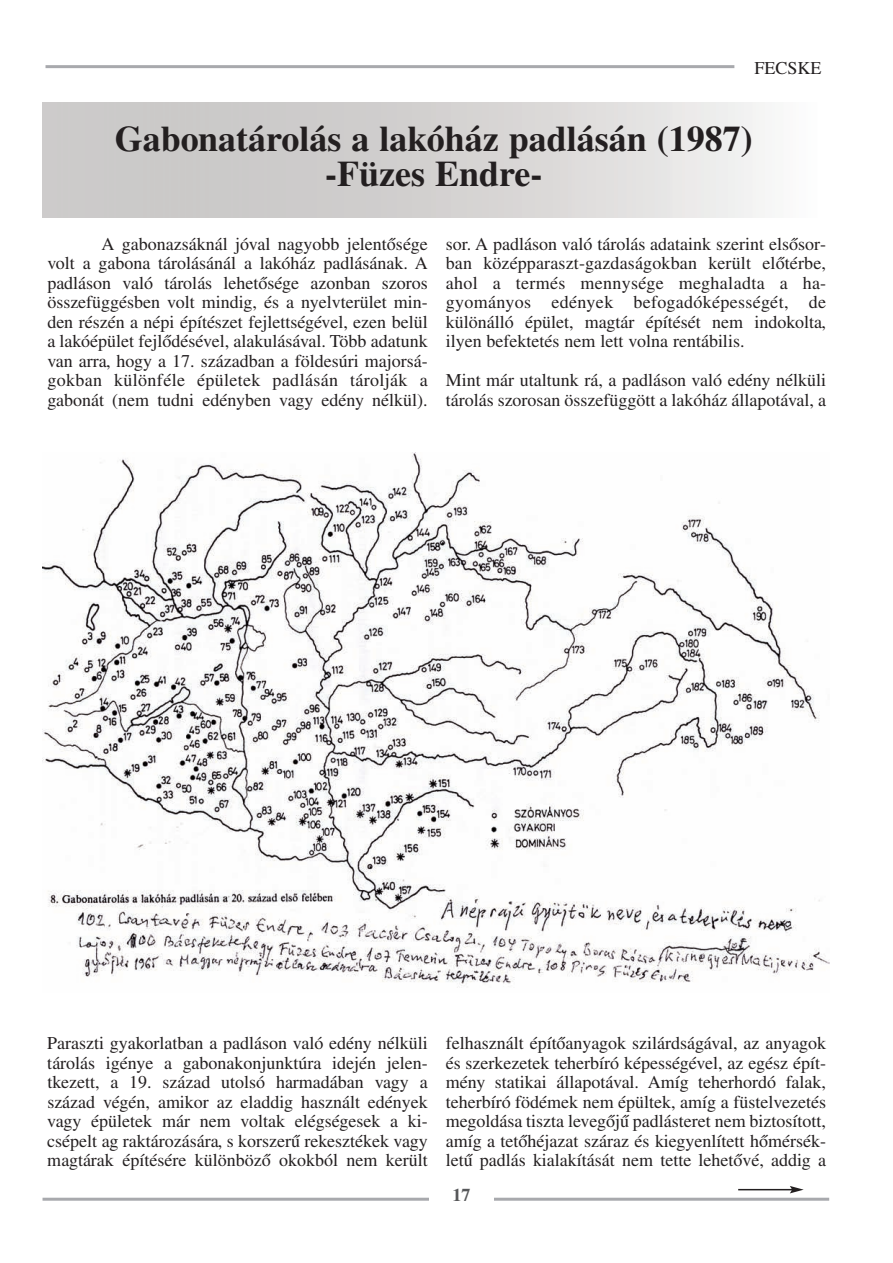
<style>
.page{position:relative;width:893px;height:1263px;background:#fff}
.page>*{position:absolute;margin:0;border:0;box-sizing:border-box;transform-origin:0 0}
.t1{font:700 36px/34.5px "Times CE";color:#231f20;text-align:center}
.t2{font:18px/19.5px "Times CE";color:#231f20;text-align:justify}
.t3{font:700 18px "Times CE";color:#57585a}
</style>
<div class="page">
<hr style="left:43px;top:1198px;width:786px;height:3px;background:#a8a9ad">
<div style="left:429px;top:1184px;width:65px;height:25px;background:#fff"></div>
<hr style="left:46px;top:65px;width:688px;height:3px;background:#a8a9ad">
<img style="left:43px;top:453px;width:786px;height:535px">
<hr style="left:738px;top:1189px;width:54px;height:1px;background:#231f20">
<svg style="left:790px;top:1186px;width:14px;height:7px"></svg>
<p class="t2" style="left:754px;top:61px;width:69px">FECSKE</p>
<h1 class="t1" style="left:115px;top:125px;width:640px">Gabonatárolás a lakóház padlásán (1987) -Füzes Endre-</h1>
<p class="t2" style="left:47px;top:236px;width:382px;text-indent:54px">A gabonazsáknál jóval nagyobb jelentősége volt a gabona tárolásánál a lakóház padlásának. A padláson való tárolás lehetősége azonban szoros összefüggésben volt mindig, és a nyelvterület min&shy;den részén a népi építészet fejlettségével, ezen belül a lakóépület fejlődésével, alakulásával. Több adatunk van arra, hogy a 17. században a földesúri majorsá&shy;gokban különféle épületek padlásán tárolják a gabonát (nem tudni edényben vagy edény nélkül).</p>
<p class="t2" style="left:446px;top:236px;width:382px">sor. A padláson való tárolás adataink szerint elsősor&shy;ban középparaszt-gazdaságokban került előtérbe, ahol a termés mennysége meghaladta a ha&shy;gyományos edények befogadóképességét, de különálló épület, magtár építését nem indokolta, ilyen befektetés nem lett volna rentábilis.</p>
<p class="t2" style="left:446px;top:372px;width:382px">Mint már utaltunk rá, a padláson való edény nélküli tárolás szorosan összefüggött a lakóház állapotával, a</p>
<p class="t2" style="left:47px;top:1035px;width:382px">Paraszti gyakorlatban a padláson való edény nélküli tárolás igénye a gabonakonjunktúra idején jelen&shy;tkezett, a 19. század utolsó harmadában vagy a század végén, amikor az eladdig használt edények vagy épületek már nem voltak elégségesek a ki&shy;csépelt ag raktározására, s korszerű rekesztékek vagy magtárak építésére különböző okokból nem került</p>
<p class="t2" style="left:446px;top:1035px;width:382px">felhasznált építőanyagok szilárdságával, az anyagok és szerkezetek teherbíró képességével, az egész épít&shy;mény statikai állapotával. Amíg teherhordó falak, teherbíró födémek nem épültek, amíg a füstelvezetés megoldása tiszta levegőjű padlásteret nem biztosított, amíg a tetőhéjazat száraz és kiegyenlített hőmérsék&shy;letű padlás kialakítását nem tette lehetővé, addig a</p>
<p class="t3" style="left:453px;top:1189px;width:19px">17</p>
</div>
